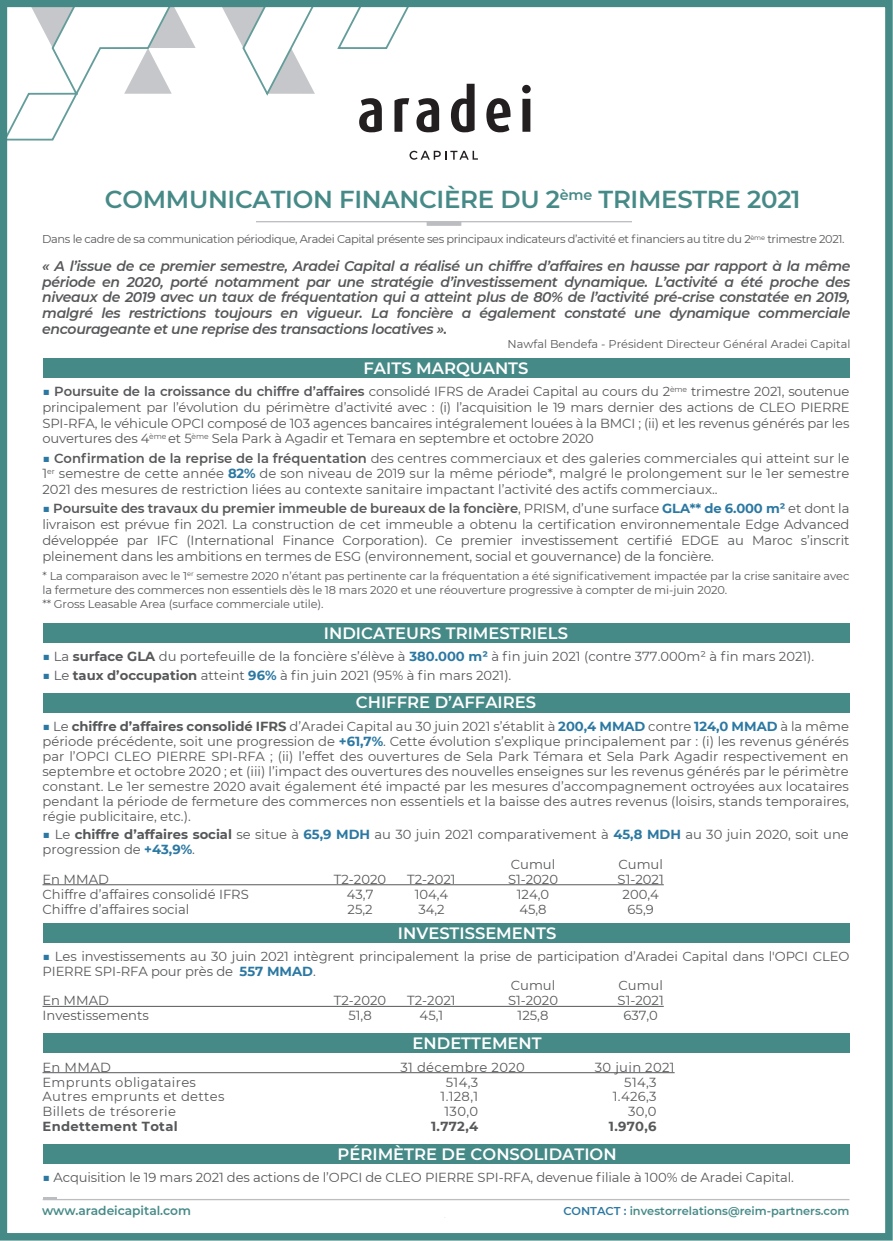
<style>
.page{position:relative;width:893px;height:1241px;background:#fff}
.page>*{position:absolute;margin:0;border:0;box-sizing:border-box;transform-origin:0 0}
.t1{font:600 24.5px "Montserrat";letter-spacing:-.01em;color:#468a87}
.t2{font:600 16.45px "Montserrat";color:#fff}
.t3{font:italic 600 14px/15.8px "Montserrat";letter-spacing:-.025em;color:#57585a;text-align:justify}
.t4{font:13.12px/15.8px "Montserrat";color:#57585a;text-align:justify}
.t5{font:13.12px "Montserrat";letter-spacing:.025em;color:#57585a}
.t6{font:700 13.12px "Montserrat";letter-spacing:.025em;color:#57585a}
.t7{font:600 12.25px "Montserrat";color:#468a87}
.t8{font:11.38px/14px "Montserrat";letter-spacing:-.01em;color:#57585a}
.t9{font:11.38px "Montserrat";letter-spacing:-.035em;color:#57585a}
.t10{font:600 11.38px "Montserrat";color:#468a87}
.s1{font-weight:300;color:#2b78a2}
.s2{font-weight:600}
.s3{font-weight:700;color:#2b78a2}
.s4{font-weight:700}
.s5{color:#2b78a2}
</style>
<div class="page">
<div style="left:43px;top:358px;width:806px;height:20px;background:#468a87"></div>
<svg style="left:486px;top:98px;width:25px;height:34px"></svg>
<svg style="left:522px;top:85px;width:9px;height:47px"></svg>
<svg style="left:409px;top:151px;width:69px;height:9px"></svg>
<svg style="left:9px;top:9px;width:466px;height:131px"></svg>
<div style="left:0;top:0;width:893px;height:1240px;border:8px solid #468a87"></div>
<hr style="left:43px;top:1198px;width:806px;height:1px;background:#bcbdc0">
<svg style="left:43px;top:1197px;width:13px;height:1px"></svg>
<div style="left:43px;top:623px;width:806px;height:20px;background:#468a87"></div>
<div style="left:43px;top:692px;width:806px;height:20px;background:#468a87"></div>
<div style="left:43px;top:923px;width:806px;height:20px;background:#468a87"></div>
<hr style="left:43px;top:884px;width:621px;height:1px;background:#57585a">
<hr style="left:43px;top:1005px;width:621px;height:1px;background:#57585a">
<div style="left:43px;top:1033px;width:806px;height:20px;background:#468a87"></div>
<hr style="left:43px;top:1072px;width:632px;height:1px;background:#57585a">
<div style="left:43px;top:1144px;width:806px;height:20px;background:#468a87"></div>
<hr style="left:256px;top:221px;width:376px;height:1px;background:#bcbdc0">
<hr style="left:427px;top:222px;width:34px;height:4px;background:#bcbdc0">
<h1 class="t1" style="left:105px;top:182px;width:697px">COMMUNICATION FINANCIÈRE DU 2<sup>ème</sup> TRIMESTRE 2021</h1>
<p class="t9" style="left:42px;top:231px;width:804px">Dans le cadre de sa communication périodique, Aradei Capital présente ses principaux indicateurs d’activité et financiers au titre du 2<sup>ème</sup> trimestre 2021.</p>
<p class="t3" style="left:42px;top:257px;width:810px">« A l’issue de ce premier semestre, Aradei Capital a réalisé un chiffre d’affaires en hausse par rapport à la même période en 2020, porté notamment par une stratégie d’investissement dynamique. L’activité a été proche des niveaux de 2019 avec un taux de fréquentation qui a atteint plus de 80% de l’activité pré-crise constatée en 2019, malgré les restrictions toujours en vigueur. La foncière a également constaté une dynamique commerciale encourageante et une reprise des transactions locatives ».</p>
<p class="t8" style="left:508px;top:336px;width:344px">Nawfal Bendefa - Président Directeur Général Aradei Capital</p>
<p class="t2" style="left:364px;top:356px;width:166px">FAITS MARQUANTS</p>
<p class="t4" style="left:43px;top:383px;width:808px"><span class="s1">■</span> <span class="s2">Poursuite de la croissance du chiffre d’affaires</span> consolidé IFRS de Aradei Capital au cours du 2<sup>ème</sup> trimestre 2021, soutenue principalement par l’évolution du périmètre d’activité avec : (i) l’acquisition le 19 mars dernier des actions de CLEO PIERRE SPI-RFA, le véhicule OPCI composé de 103 agences bancaires intégralement louées à la BMCI ; (ii) et les revenus générés par les ouvertures des 4<sup>ème</sup> et 5<sup>ème</sup> Sela Park à Agadir et Temara en septembre et octobre 2020</p>
<p class="t4" style="left:43px;top:449px;width:808px"><span class="s1">■</span> <span class="s2">Confirmation de la reprise de la fréquentation</span> des centres commerciaux et des galeries commerciales qui atteint sur le 1<sup>er</sup> semestre de cette année <span class="s3">82%</span> de son niveau de 2019 sur la même période*, malgré le prolongement sur le 1er semestre 2021 des mesures de restriction liées au contexte sanitaire impactant l’activité des actifs commerciaux..</p>
<p class="t4" style="left:43px;top:500px;width:808px"><span class="s1">■</span> <span class="s2">Poursuite des travaux du premier immeuble de bureaux de la foncière</span>, PRISM, d’une surface <span class="s3">GLA** de 6.000 m²</span> et dont la livraison est prévue fin 2021. La construction de cet immeuble a obtenu la certification environnementale Edge Advanced développée par IFC (International Finance Corporation). Ce premier investissement certifié EDGE au Maroc s’inscrit pleinement dans les ambitions en termes de ESG (environnement, social et gouvernance) de la foncière.</p>
<p class="t8" style="left:43px;top:568px;width:808px">* La comparaison avec le 1<sup>er</sup> semestre 2020 n’étant pas pertinente car la fréquentation a été significativement impactée par la crise sanitaire avec la fermeture des commerces non essentiels dès le 18 mars 2020 et une réouverture progressive à compter de mi-juin 2020.<br>** Gross Leasable Area (surface commerciale utile).</p>
<p class="t2" style="left:324px;top:621px;width:246px">INDICATEURS TRIMESTRIELS</p>
<p class="t4" style="left:43px;top:647px;width:773px"><span class="s1">■</span> La <span class="s4">surface GLA</span> du portefeuille de la foncière s’élève à <span class="s3">380.000 m²</span> à fin juin 2021 (contre 377.000m² à fin mars 2021).</p>
<p class="t4" style="left:43px;top:667px;width:470px"><span class="s1">■</span> Le <span class="s4">taux d’occupation</span> atteint <span class="s3">96%</span> à fin juin 2021 (95% à fin mars 2021).</p>
<p class="t2" style="left:356px;top:690px;width:182px">CHIFFRE D’AFFAIRES</p>
<p class="t4" style="left:43px;top:718px;width:808px;line-height:14.9px"><span class="s1">■</span> Le <span class="s4">chiffre d’affaires consolidé IFRS</span> d’Aradei Capital au 30 juin 2021 s’établit à <span class="s3">200,4 MMAD</span> contre <span class="s3">124,0 MMAD</span> à la même période précédente, soit une progression de <span class="s3">+61,7%</span>. Cette évolution s’explique principalement par : (i) les revenus générés par l’OPCI CLEO PIERRE SPI-RFA ; (ii) l’effet des ouvertures de Sela Park Témara et Sela Park Agadir respectivement en septembre et octobre 2020 ; et (iii) l’impact des ouvertures des nouvelles enseignes sur les revenus générés par le périmètre constant. Le 1er semestre 2020 avait également été impacté par les mesures d’accompagnement octroyées aux locataires pendant la période de fermeture des commerces non essentiels et la baisse des autres revenus (loisirs, stands temporaires, régie publicitaire, etc.).</p>
<p class="t4" style="left:43px;top:826px;width:808px"><span class="s1">■</span> Le <span class="s4">chiffre d’affaires social</span> se situe à <span class="s3">65,9 MDH</span> au 30 juin 2021 comparativement à <span class="s3">45,8 MDH</span> au 30 juin 2020, soit une</p>
<p class="t4" style="left:43px;top:840px;width:154px">progression de <span class="s3">+43,9%</span>.</p>
<p class="t4" style="left:511px;top:855px;width:46px">Cumul</p>
<p class="t4" style="left:618px;top:855px;width:46px">Cumul</p>
<p class="t4" style="left:43px;top:870px;width:68px">En MMAD</p>
<p class="t4" style="left:334px;top:870px;width:54px">T2-2020</p>
<p class="t4" style="left:407px;top:870px;width:50px">T2-2021</p>
<p class="t4" style="left:508px;top:870px;width:52px">S1-2020</p>
<p class="t4" style="left:618px;top:870px;width:48px">S1-2021</p>
<p class="t4" style="left:43px;top:885px;width:208px">Chiffre d’affaires consolidé IFRS</p>
<p class="t4" style="left:347px;top:885px;width:28px">43,7</p>
<p class="t4" style="left:415px;top:885px;width:35px">104,4</p>
<p class="t4" style="left:517px;top:885px;width:34px">124,0</p>
<p class="t4" style="left:622px;top:885px;width:38px">200,4</p>
<p class="t4" style="left:43px;top:900px;width:148px">Chiffre d’affaires social</p>
<p class="t4" style="left:348px;top:900px;width:27px">25,2</p>
<p class="t4" style="left:418px;top:900px;width:28px">34,2</p>
<p class="t4" style="left:519px;top:900px;width:29px">45,8</p>
<p class="t4" style="left:628px;top:900px;width:28px">65,9</p>
<p class="t4" style="left:43px;top:947px;width:808px"><span class="s1">■</span> Les investissements au 30 juin 2021 intègrent principalement la prise de participation d’Aradei Capital dans l'OPCI CLEO</p>
<p class="t4" style="left:43px;top:962px;width:275px">PIERRE SPI-RFA pour près de <span class="s3">557 MMAD</span>.</p>
<p class="t4" style="left:511px;top:977px;width:46px">Cumul</p>
<p class="t4" style="left:618px;top:977px;width:46px">Cumul</p>
<p class="t4" style="left:43px;top:992px;width:68px">En MMAD</p>
<p class="t4" style="left:334px;top:992px;width:54px">T2-2020</p>
<p class="t4" style="left:407px;top:992px;width:50px">T2-2021</p>
<p class="t4" style="left:508px;top:992px;width:52px">S1-2020</p>
<p class="t4" style="left:618px;top:992px;width:48px">S1-2021</p>
<p class="t4" style="left:43px;top:1007px;width:108px">Investissements</p>
<p class="t4" style="left:348px;top:1007px;width:25px">51,8</p>
<p class="t4" style="left:420px;top:1007px;width:25px">45,1</p>
<p class="t4" style="left:518px;top:1007px;width:32px">125,8</p>
<p class="t4" style="left:623px;top:1007px;width:36px">637,0</p>
<p class="t2" style="left:413px;top:1031px;width:131px">ENDETTEMENT</p>
<p class="t4" style="left:43px;top:1058px;width:70px">En MMAD</p>
<p class="t5" style="left:401px;top:1057px;width:126px">31 décembre 2020</p>
<p class="t5" style="left:595px;top:1057px;width:81px">30 juin 2021</p>
<p class="t5" style="left:43px;top:1072px;width:155px">Emprunts obligataires</p>
<p class="t4" style="left:446px;top:1073px;width:34px">514,3</p>
<p class="t4" style="left:624px;top:1073px;width:34px">514,3</p>
<p class="t5" style="left:43px;top:1087px;width:183px">Autres emprunts et dettes</p>
<p class="t4" style="left:441px;top:1088px;width:39px">1.128,1</p>
<p class="t4" style="left:613px;top:1088px;width:45px">1.426,3</p>
<p class="t5" style="left:43px;top:1102px;width:135px">Billets de trésorerie</p>
<p class="t4" style="left:445px;top:1103px;width:35px">130,0</p>
<p class="t4" style="left:628px;top:1103px;width:30px">30,0</p>
<p class="t6" style="left:43px;top:1116px;width:137px">Endettement Total</p>
<p class="t6" style="left:431px;top:1116px;width:49px">1.772,4</p>
<p class="t6" style="left:609px;top:1116px;width:49px">1.970,6</p>
<p class="t2" style="left:338px;top:1142px;width:281px">PÉRIMÈTRE DE CONSOLIDATION</p>
<p class="t4" style="left:43px;top:1169px;width:753px"><span class="s1">■</span> Acquisition le 19 mars 2021 des actions de l’OPCI de CLEO PIERRE SPI-RFA, devenue filiale à 100% de Aradei Capital.</p>
<p class="t2" style="left:398px;top:921px;width:160px">INVESTISSEMENTS</p>
<p class="t7" style="left:42px;top:1201px;width:150px">www.aradeicapital.com</p>
<p class="t10" style="left:563px;top:1202px;width:288px"><span class="s5">CONTACT :</span> investorrelations@reim-partners.com</p>
</div>
